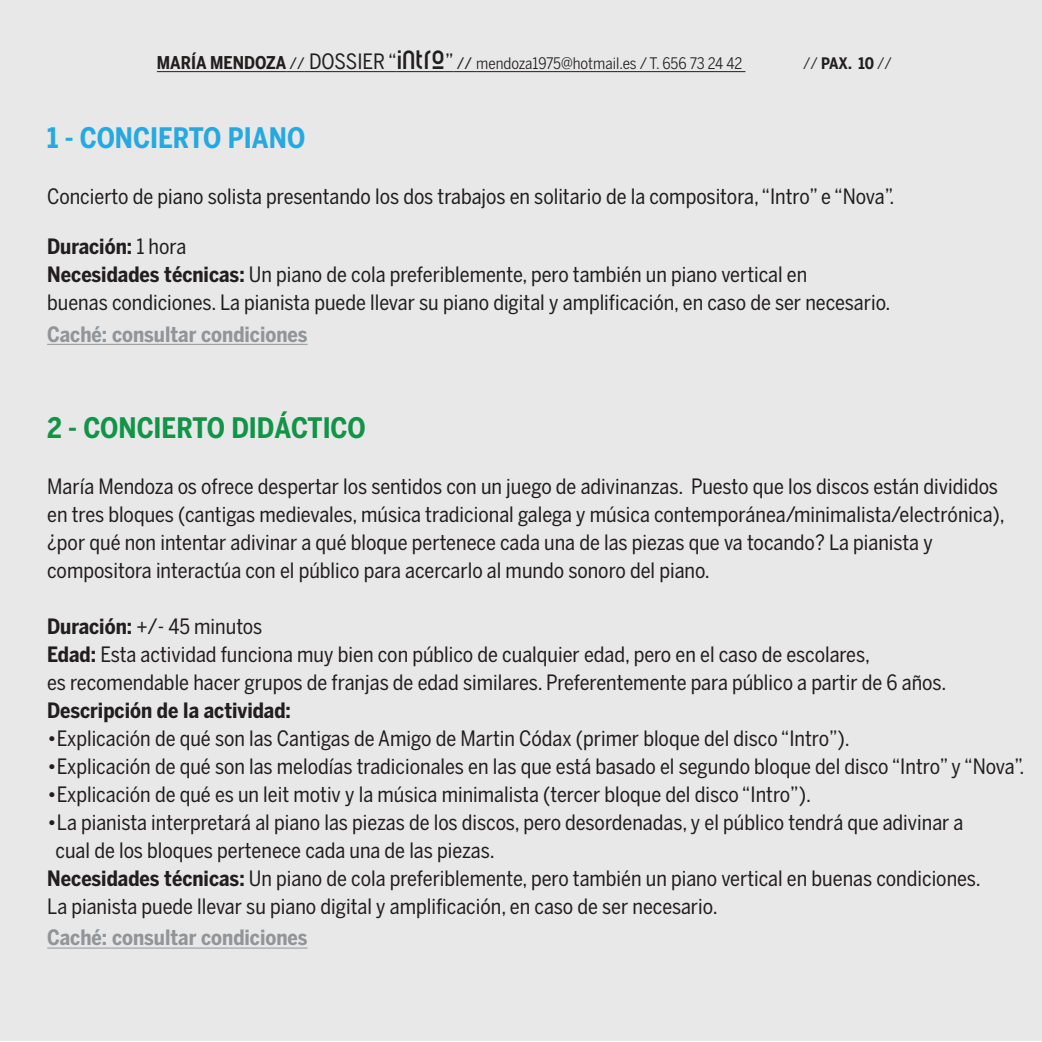
<style>
.page{position:relative;width:1042px;height:1042px;background:#fff}
.page>*{position:absolute;margin:0;border:0;box-sizing:border-box;transform-origin:0 0}
.t1{font:700 28px "Benton Sans Cond";color:#119447}
.t2{font:700 28px "Benton Sans Cond";color:#26a9e0}
.t3{font:21px/28px "Benton Sans Cond";color:#221e1f}
.t4{font:21px/28px "Benton Sans Cond";color:#211e1e}
.t5{font:700 21px "Benton Sans Cond";color:#929597}
.t6{font:700 21px "Benton Sans Cond";color:#221e1f}
.t7{font:15.75px "Benton Sans Cond";color:#211e1e}
.t8{font:700 15.75px "Benton Sans Cond";color:#211e1e}
.s1{font-weight:700;font-size:17.5px}
.s2{font-style:inherit}
.s3{font-size:21px}
.s4{font-family:"Ruler Modern";font-size:24.5px}
.s5{font-weight:400}
.s6{font-weight:700;color:#221e1f}
.s7{font-weight:700}
</style>
<div class="page">
<div style="left:0;top:0;width:1042px;height:1040px;background:#e8e8e9"></div>
<hr style="left:157px;top:71px;width:129px;height:1px;background:#211e1e">
<svg style="left:286px;top:71px;width:19px;height:1px"></svg>
<hr style="left:305px;top:71px;width:92px;height:1px;background:#211e1e">
<hr style="left:397px;top:71px;width:48px;height:1px;background:#211e1e">
<svg style="left:445px;top:71px;width:31px;height:1px"></svg>
<hr style="left:476px;top:71px;width:269px;height:1px;background:#211e1e">
<hr style="left:47px;top:948px;width:261px;height:1px;background:#929597">
<hr style="left:47px;top:344px;width:261px;height:1px;background:#929597">
<p class="t7" style="left:157px;top:54px;width:587px"><span class="s1">MARÍA MENDOZA</span> <span class="s2">//</span> <span class="s3">DOSSIER “</span><span class="s4">INTRO</span><span class="s3">”</span> <span class="s2">//</span> mendoza1975@hotmail.es / T. 656 73 24 42</p>
<p class="t8" style="left:803px;top:54px;width:90px"><span class="s5">//</span> PAX. 10 <span class="s5">//</span></p>
<h1 class="t2" style="left:47px;top:122px;width:260px">1 - CONCIERTO PIANO</h1>
<p class="t4" style="left:47px;top:182px;width:849px">Concierto de piano solista presentando los dos trabajos en solitario de la compositora, “Intro” e “Nova”.</p>
<p class="t4" style="left:47px;top:232px;width:845px"><span class="s6">Duración:</span> 1 hora<br><span class="s6">Necesidades técnicas:</span> Un piano de cola preferiblemente, pero también un piano vertical en<br>buenas condiciones. La pianista puede llevar su piano digital y amplificación, en caso de ser necesario.</p>
<p class="t5" style="left:47px;top:321px;width:262px">Caché: consultar condiciones</p>
<h1 class="t1" style="left:47px;top:411px;width:320px">2 - CONCIERTO DIDÁCTICO</h1>
<p class="t3" style="left:47px;top:472px;width:959px">María Mendoza os ofrece despertar los sentidos con un juego de adivinanzas. Puesto que los discos están divididos en tres bloques (cantigas medievales, música tradicional galega y música contemporánea/minimalista/electrónica), ¿por qué non intentar adivinar a qué bloque pertenece cada una de las piezas que va tocando? La pianista y compositora interactúa con el público para acercarlo al mundo sonoro del piano.</p>
<p class="t3" style="left:47px;top:612px;width:901px"><span class="s7">Duración:</span> +/- 45 minutos<br><span class="s7">Edad:</span> Esta actividad funciona muy bien con público de cualquier edad, pero en el caso de escolares,<br>es recomendable hacer grupos de franjas de edad similares. Preferentemente para público a partir de 6 años.</p>
<p class="t6" style="left:47px;top:698px;width:245px">Descripción de la actividad:</p>
<p class="t3" style="left:47px;top:724px;width:804px">•Explicación de qué son las Cantigas de Amigo de Martin Códax (primer bloque del disco “Intro”).</p>
<p class="t3" style="left:47px;top:752px;width:979px">•Explicación de qué son las melodías tradicionales en las que está basado el segundo bloque del disco “Intro” y “Nova”.</p>
<p class="t3" style="left:47px;top:780px;width:765px">•Explicación de qué es un leit motiv y la música minimalista (tercer bloque del disco “Intro”).</p>
<p class="t3" style="left:47px;top:808px;width:918px">•La pianista interpretará al piano las piezas de los discos, pero desordenadas, y el público tendrá que adivinar a</p>
<p class="t3" style="left:56px;top:836px;width:441px">cual de los bloques pertenece cada una de las piezas.</p>
<p class="t3" style="left:47px;top:864px;width:935px"><span class="s7">Necesidades técnicas:</span> Un piano de cola preferiblemente, pero también un piano vertical en buenas condiciones.</p>
<p class="t3" style="left:47px;top:892px;width:672px">La pianista puede llevar su piano digital y amplificación, en caso de ser necesario.</p>
<p class="t5" style="left:47px;top:925px;width:262px">Caché: consultar condiciones</p>
</div>
